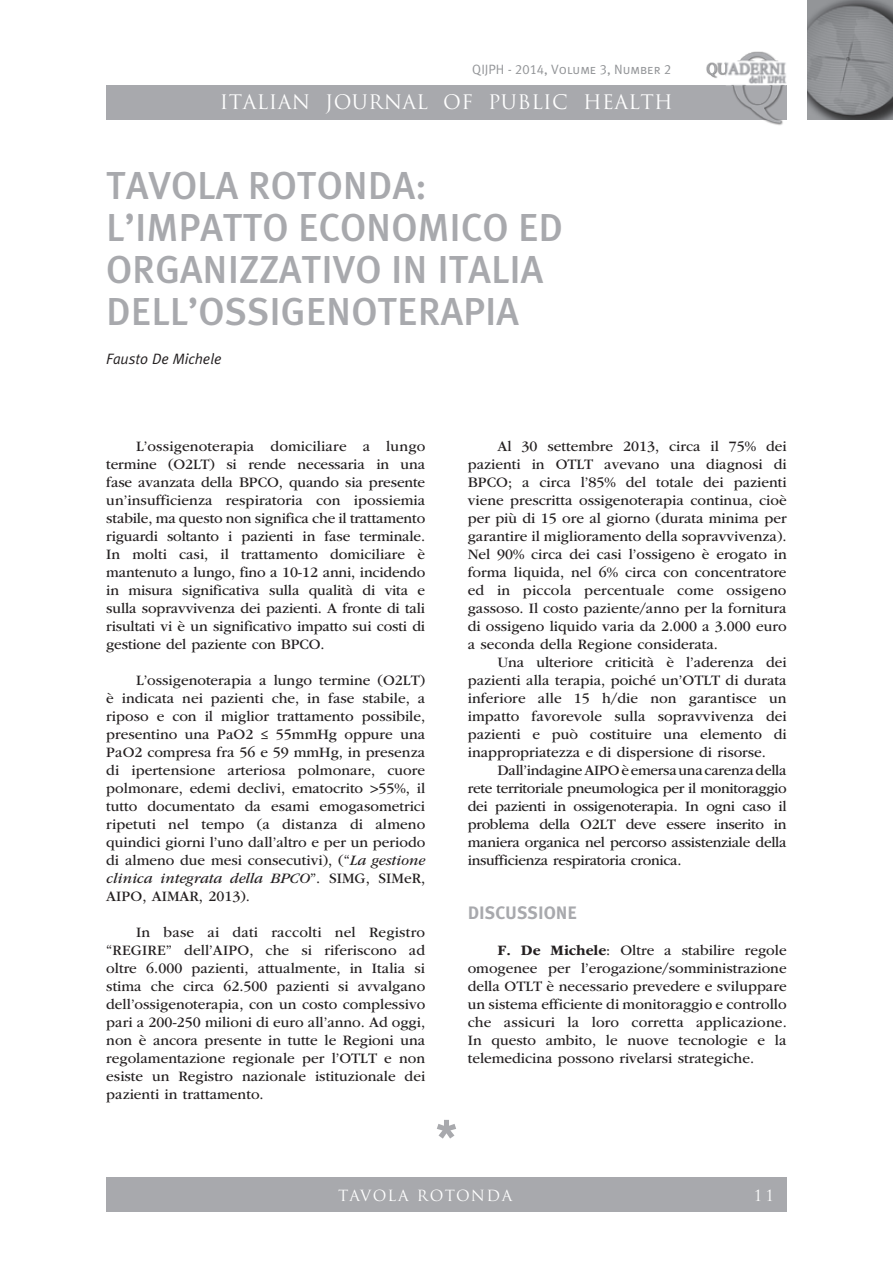
<style>
.page{position:relative;width:893px;height:1263px;background:#fff}
.page>*{position:absolute;margin:0;border:0;box-sizing:border-box;transform-origin:0 0}
.t1{font:500 39px/42px "Meta Plus";color:#a8a9ad}
.t2{font:19.5px "Trajan Pro";letter-spacing:.02em;color:#fff}
.t3{font:18px "Meta Plus Bold Caps";color:#a8a9ad}
.t4{font:15px/18px "ITC Garamond Std";color:#231f20;text-align:justify}
.t5{font:15px "Trajan Pro";color:#fff}
.t6{font:italic 15px "Meta Plus Normal";color:#231f20}
.t7{font:13.5px "Meta Plus Normal Caps";color:#939598}
.s1{font-style:italic}
.s2{font-weight:700}
</style>
<div class="page">
<img style="left:808px;top:0;width:85px;height:119px">
<div style="left:106px;top:85px;width:681px;height:34px;background:#a8a9ad"></div>
<img style="left:701px;top:51px;width:86px;height:74px">
<div style="left:742px;top:1178px;width:45px;height:34px;background:#a8a9ad"></div>
<div style="left:106px;top:1178px;width:638px;height:34px;background:#a8a9ad"></div>
<svg style="left:437px;top:1120px;width:19px;height:18px"></svg>
<p class="t7" style="left:472px;top:62px;width:201px">QIJPH - 2014, Volume 3, Number 2</p>
<h2 class="t2" style="left:220px;top:90px;width:455px">ITALIAN JOURNAL OF PUBLIC HEALTH</h2>
<h1 class="t1" style="left:106px;top:164px;width:166px">TAVOLA ROTOND</h1>
<h1 class="t1" style="left:393px;top:164px;width:36px">A:</h1>
<h1 class="t1" style="left:106px;top:206px;width:139px">L’I MPATTO</h1>
<h1 class="t1" style="left:298px;top:206px;width:68px">ECONO</h1>
<h1 class="t1" style="left:417px;top:206px;width:122px">MICO ED</h1>
<h1 class="t1" style="left:106px;top:248px;width:116px">ORGANIZZ</h1>
<h1 class="t1" style="left:106px;top:248px;width:438px;text-indent:173px">ATIVO IN ITALIA<br>DE LL’OSSI GENOTER</h1>
<h1 class="t1" style="left:441px;top:290px;width:80px">APIA</h1>
<p class="t6" style="left:106px;top:351px;width:117px">Fausto De Michele</p>
<p class="t4" style="left:106px;top:437px;width:321px;text-indent:30px">L’ossigenoterapia domiciliare a lungo termine (O2LT) si rende necessaria in una fase avanzata della BPCO, quando sia presente un’insufficienza respiratoria con ipossiemia stabile, ma questo non significa che il trattamento riguardi soltanto i pazienti in fase terminale.<br>In molti casi, il trattamento domiciliare è mantenuto a lungo, fino a 10-12 anni, incidendo in misura significativa sulla qualità di vita e sulla sopravvivenza dei pazienti. A fronte di tali risultati vi è un significativo impatto sui costi di gestione del paziente con BPCO.</p>
<p class="t4" style="left:106px;top:671px;width:321px;text-indent:30px">L’ossigenoterapia a lungo termine (O2LT) è indicata nei pazienti che, in fase stabile, a riposo e con il miglior trattamento possibile, presentino una PaO2 ≤ 55mmHg oppure una PaO2 compresa fra 56 e 59 mmHg, in presenza di ipertensione arteriosa polmonare, cuore polmonare, edemi declivi, ematocrito &gt;55%, il tutto documentato da esami emogasometrici ripetuti nel tempo (a distanza di almeno quindici giorni l’uno dall’altro e per un periodo di almeno due mesi consecutivi), (“<span class="s1">La gestione clinica integrata della BPCO</span>”. SIMG, SIMeR, AIPO, AIMAR, 2013).</p>
<p class="t4" style="left:106px;top:923px;width:320px;text-indent:30px">In base ai dati raccolti nel Registro “REGIRE” dell’AIPO, che si riferiscono ad oltre 6.000 pazienti, attualmente, in Italia si stima che circa 62.500 pazienti si avvalgano dell’ossigenoterapia, con un costo complessivo pari a 200-250 milioni di euro all’anno. Ad oggi, non è ancora presente in tutte le Regioni una regolamentazione regionale per l’OTLT e non esiste un Registro nazionale istituzionale dei pazienti in trattamento.</p>
<p class="t4" style="left:468px;top:437px;width:320px;text-indent:30px">Al 30 settembre 2013, circa il 75% dei pazienti in OTLT avevano una diagnosi di BPCO; a circa l’85% del totale dei pazienti viene prescritta ossigenoterapia continua, cioè per più di 15 ore al giorno (durata minima per garantire il miglioramento della sopravvivenza).<br>Nel 90% circa dei casi l’ossigeno è erogato in forma liquida, nel 6% circa con concentratore ed in piccola percentuale come ossigeno gassoso. Il costo paziente/anno per la fornitura di ossigeno liquido varia da 2.000 a 3.000 euro a seconda della Regione considerata.</p>
<p class="t4" style="left:468px;top:653px;width:320px;text-indent:30px">Una ulteriore criticità è l’aderenza dei pazienti alla terapia, poiché un’OTLT di durata inferiore alle 15 h/die non garantisce un impatto favorevole sulla sopravvivenza dei pazienti e può costituire una elemento di inappropriatezza e di dispersione di risorse.</p>
<p class="t4" style="left:468px;top:761px;width:320px;text-indent:30px">Dall’indagine AIPO è emersa una carenza della rete territoriale pneumologica per il monitoraggio dei pazienti in ossigenoterapia. In ogni caso il problema della O2LT deve essere inserito in maniera organica nel percorso assistenziale della insufficienza respiratoria cronica.</p>
<p class="t3" style="left:468px;top:902px;width:111px">DISCUSSIONE</p>
<p class="t4" style="left:468px;top:941px;width:321px;text-indent:30px"><span class="s2">F. De Michele</span>: Oltre a stabilire regole omogenee per l’erogazione/somministrazione della OTLT è necessario prevedere e sviluppare un sistema efficiente di monitoraggio e controllo che assicuri la loro corretta applicazione.<br>In questo ambito, le nuove tecnologie e la telemedicina possono rivelarsi strategiche.</p>
<p class="t5" style="left:338px;top:1185px;width:25px">TAVOLA</p>
<p class="t5" style="left:417px;top:1185px;width:15px">ROTON</p>
<p class="t5" style="left:487px;top:1185px;width:26px">DA</p>
<p class="t5" style="left:754px;top:1185px;width:22px">11</p>
</div>
